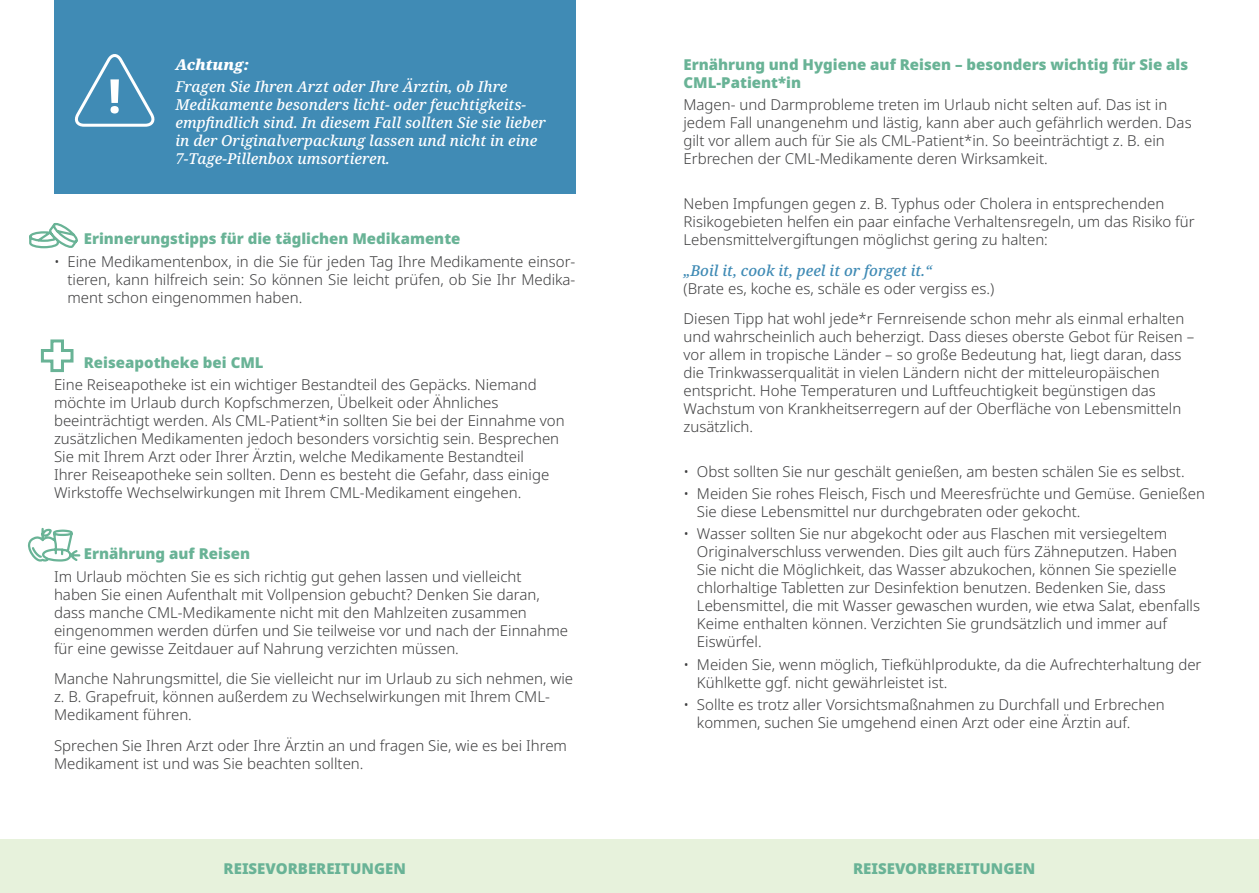
<style>
.page{position:relative;width:1259px;height:893px;background:#fff}
.page>*{position:absolute;margin:0;border:0;box-sizing:border-box;transform-origin:0 0}
.t1{font:300 15px/18px "Noto Sans";color:#3e3e3f}
.t2{font:italic 500 15px/18px "Noto Serif";color:#fff}
.t3{font:900 15px/18px "Noto Sans";color:#69b396}
.t4{font:italic 900 15px "Noto Serif";color:#fff}
.s1{font-family:"Noto Serif";font-weight:500;font-style:italic;color:#408bb5}
</style>
<div class="page">
<div style="left:0;top:839px;width:1259px;height:54px;background:#e7f2dc"></div>
<div style="left:54px;top:0;width:521px;height:193px;background:#408bb5"></div>
<svg style="left:74px;top:54px;width:81px;height:73px"></svg>
<svg style="left:40px;top:339px;width:34px;height:34px"></svg>
<svg style="left:28px;top:527px;width:53px;height:35px"></svg>
<svg style="left:29px;top:223px;width:49px;height:26px"></svg>
<p class="t4" style="left:175px;top:54px;width:76px">Achtung:</p>
<p class="t2" style="left:175px;top:78px;width:372px">Fragen Sie Ihren Arzt oder Ihre Ärztin, ob Ihre Medikamente besonders licht- oder feuchtigkeits&shy;empfindlich sind. In diesem Fall sollten Sie sie lieber in der Originalverpackung lassen und nicht in eine 7-Tage-Pillenbox umsortieren.</p>
<p class="t3" style="left:84px;top:230px;width:378px">Erinnerungstipps für die täglichen Medikamente</p>
<p class="t1" style="left:67px;top:252px;width:509px;text-align:justify;text-indent:-13px">• Eine Medikamentenbox, in die Sie für jeden Tag Ihre Medikamente einsor&shy;tieren, kann hilfreich sein: So können Sie leicht prüfen, ob Sie Ihr Medika&shy;ment schon eingenommen haben.</p>
<p class="t3" style="left:84px;top:353px;width:181px">Reiseapotheke bei CML</p>
<p class="t1" style="left:54px;top:376px;width:512px">Eine Reiseapotheke ist ein wichtiger Bestandteil des Gepäcks. Niemand möchte im Urlaub durch Kopfschmerzen, Übelkeit oder Ähnliches beeinträchtigt werden. Als CML-Patient*in sollten Sie bei der Einnahme von zusätzlichen Medikamenten jedoch besonders vorsichtig sein. Besprechen Sie mit Ihrem Arzt oder Ihrer Ärztin, welche Medikamente Bestandteil<br>Ihrer Reiseapotheke sein sollten. Denn es besteht die Gefahr, dass einige Wirkstoffe Wechselwirkungen mit Ihrem CML-Medikament eingehen.</p>
<p class="t3" style="left:84px;top:545px;width:168px">Ernährung auf Reisen</p>
<p class="t1" style="left:54px;top:568px;width:516px">Im Urlaub möchten Sie es sich richtig gut gehen lassen und vielleicht haben Sie einen Aufenthalt mit Vollpension gebucht? Denken Sie daran, dass manche CML-Medikamente nicht mit den Mahlzeiten zusammen eingenommen werden dürfen und Sie teilweise vor und nach der Einnahme für eine gewisse Zeitdauer auf Nahrung verzichten müssen.</p>
<p class="t1" style="left:54px;top:670px;width:520px">Manche Nahrungsmittel, die Sie vielleicht nur im Urlaub zu sich nehmen, wie z. B. Grapefruit, können außerdem zu Wechselwirkungen mit Ihrem CML-<br>Medikament führen.</p>
<p class="t1" style="left:54px;top:737px;width:514px">Sprechen Sie Ihren Arzt oder Ihre Ärztin an und fragen Sie, wie es bei Ihrem<br>Medikament ist und was Sie beachten sollten.</p>
<p class="t3" style="left:683px;top:56px;width:506px">Ernährung und Hygiene auf Reisen – besonders wichtig für Sie als<br>CML-Patient*in</p>
<p class="t1" style="left:683px;top:96px;width:510px">Magen- und Darmprobleme treten im Urlaub nicht selten auf. Das ist in jedem Fall unangenehm und lästig, kann aber auch gefährlich werden. Das gilt vor allem auch für Sie als CML-Patient*in. So beeinträchtigt z. B. ein Erbrechen der CML-Medikamente deren Wirksamkeit.</p>
<p class="t1" style="left:683px;top:195px;width:513px">Neben Impfungen gegen z. B. Typhus oder Cholera in entsprechenden<br>Risikogebieten helfen ein paar einfache Verhaltensregeln, um das Risiko für<br>Lebensmittelvergiftungen möglichst gering zu halten:</p>
<p class="t1" style="left:683px;top:261px;width:312px"><span class="s1">„Boil it, cook it, peel it or forget it.“<br></span>(Brate es, koche es, schäle es oder vergiss es.)</p>
<p class="t1" style="left:683px;top:310px;width:512px">Diesen Tipp hat wohl jede*r Fernreisende schon mehr als einmal erhalten und wahrscheinlich auch beherzigt. Dass dieses oberste Gebot für Reisen – vor allem in tropische Länder – so große Bedeutung hat, liegt daran, dass die Trinkwasserqualität in vielen Ländern nicht der mitteleuropäischen entspricht. Hohe Temperaturen und Luftfeuchtigkeit begünstigen das Wachstum von Krankheitserregern auf der Oberfläche von Lebensmitteln zusätzlich.</p>
<p class="t1" style="left:683px;top:463px;width:502px">• Obst sollten Sie nur geschält genießen, am besten schälen Sie es selbst.</p>
<p class="t1" style="left:697px;top:485px;width:509px;text-indent:-13px">• Meiden Sie rohes Fleisch, Fisch und Meeresfrüchte und Gemüse. Genießen<br>Sie diese Lebensmittel nur durchgebraten oder gekocht.</p>
<p class="t1" style="left:697px;top:525px;width:504px;text-indent:-13px">• Wasser sollten Sie nur abgekocht oder aus Flaschen mit versiegeltem Originalverschluss verwenden. Dies gilt auch fürs Zähneputzen. Haben Sie nicht die Möglichkeit, das Wasser abzukochen, können Sie spezielle chlorhaltige Tabletten zur Desinfektion benutzen. Bedenken Sie, dass Lebensmittel, die mit Wasser gewaschen wurden, wie etwa Salat, ebenfalls Keime enthalten können. Verzichten Sie grundsätzlich und immer auf Eiswürfel.</p>
<p class="t1" style="left:697px;top:655px;width:506px;text-indent:-13px">• Meiden Sie, wenn möglich, Tiefkühlprodukte, da die Aufrechterhaltung der<br>Kühlkette ggf. nicht gewährleistet ist.</p>
<p class="t1" style="left:697px;top:696px;width:469px;text-indent:-13px">• Sollte es trotz aller Vorsichtsmaßnahmen zu Durchfall und Erbrechen kommen, suchen Sie umgehend einen Arzt oder eine Ärztin auf.</p>
<p class="t3" style="left:224px;top:859px;width:184px">REISEVORBEREITUNGEN</p>
<p class="t3" style="left:853px;top:859px;width:184px">REISEVORBEREITUNGEN</p>
</div>
